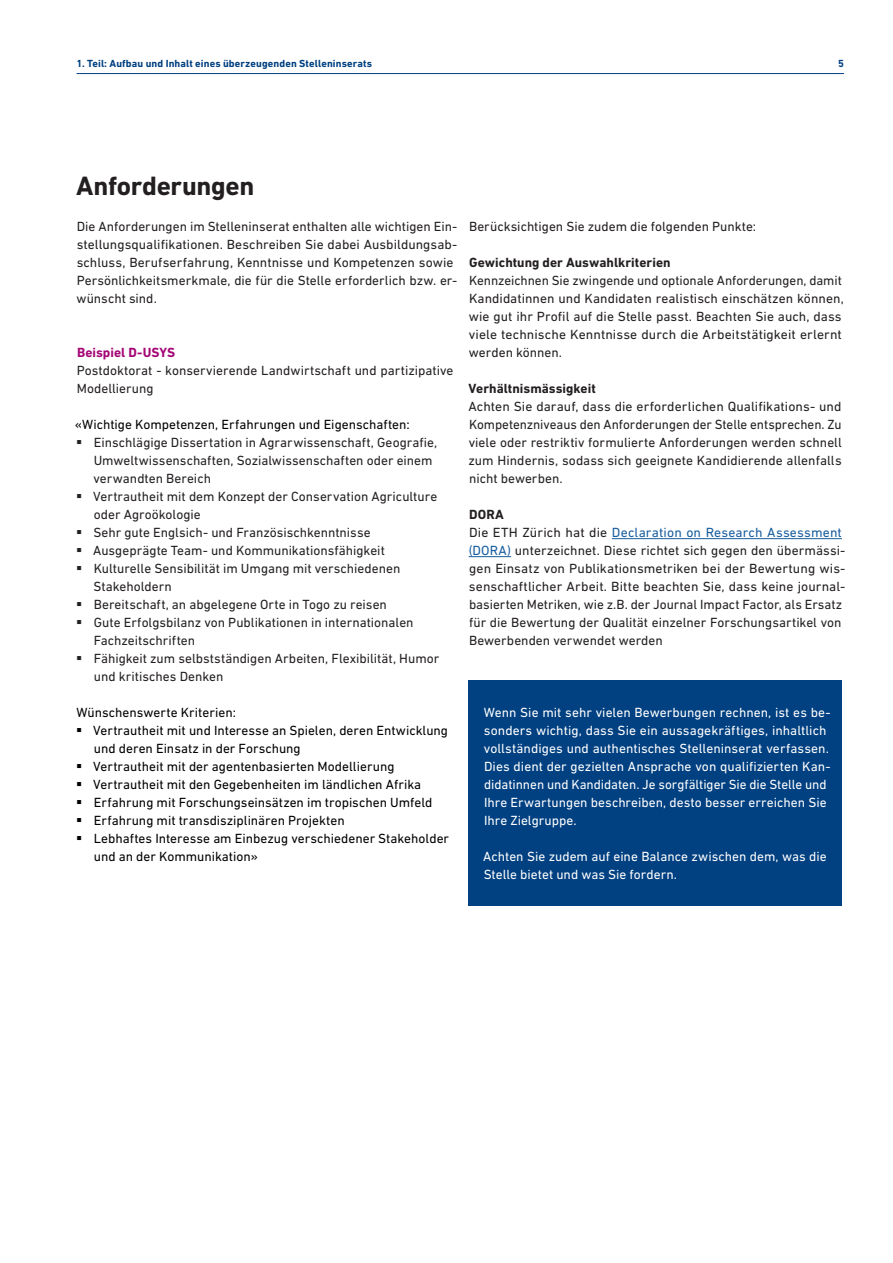
<style>
.page{position:relative;width:893px;height:1263px;background:#fff}
.page>*{position:absolute;margin:0;border:0;box-sizing:border-box;transform-origin:0 0}
.Absatztitel{font:700 27px "DIN Next W1 G";letter-spacing:-.01em;color:#231f20}
.Lauftext_Auszeichung{font:13.5px/18px "DIN Next W1 G";color:#231f20}
.Lauftext__Blocksatz{font:13.5px/18px "DIN Next W1 G";color:#000002}
.Lauftext__Blocksatz-2{font:13.5px/18px "DIN Next W1 G";color:#fff}
.Lauftext__Blocksatz-3{font:13.5px/18px "DIN Next W1 G";color:#231f20}
.Lauftext_Auszeichung-2{font:700 13.5px "DIN Next W1 G";color:#231f20}
.Lauftext__Blocksatz-4{font:700 13.5px "DIN Next W1 G";letter-spacing:.005em;color:#a40775}
.Infotext_XS__DIN_Nex{font:700 10.5px "DIN Next W1 G";letter-spacing:.01em;color:#014081}
.s1{color:#175d9e}
</style>
<div class="page">
<hr style="left:612px;top:538px;width:230px;height:1px;background:#175d9e">
<hr style="left:469px;top:556px;width:42px;height:1px;background:#175d9e">
<hr style="left:77px;top:73px;width:767px;height:1px;background:#014081">
<div style="left:469px;top:680px;width:373px;height:226px;background:#014081"></div>
<p class="Infotext_XS__DIN_Nex" style="left:77px;top:57px;width:297px">1. Teil: Aufbau und Inhalt eines überzeugenden Stelleninserats</p>
<p class="Infotext_XS__DIN_Nex" style="left:838px;top:57px;width:7px">5</p>
<p class="Absatztitel" style="left:76px;top:170px;width:180px">Anforderungen</p>
<p class="Lauftext__Blocksatz-3" style="left:77px;top:217px;width:382px">Die Anforderungen im Stelleninserat enthalten alle wichtigen Ein&shy;stellungsqualifikationen. Beschreiben Sie dabei Ausbildungsab&shy;schluss, Berufserfahrung, Kenntnisse und Kompetenzen sowie Persönlichkeitsmerkmale, die für die Stelle erforderlich bzw. er&shy;wünscht sind.</p>
<p class="Lauftext__Blocksatz-4" style="left:77px;top:345px;width:100px">Beispiel D-USYS</p>
<p class="Lauftext__Blocksatz-3" style="left:77px;top:361px;width:378px">Postdoktorat - konservierende Landwirtschaft und partizipative<br>Modellierung</p>
<p class="Lauftext__Blocksatz" style="left:75px;top:415px;width:336px">«Wichtige Kompetenzen, Erfahrungen und Eigenschaften:</p>
<p class="Lauftext_Auszeichung" style="left:93px;top:433px;width:345px">Einschlägige Dissertation in Agrarwissenschaft, Geografie,<br>Umweltwissenschaften, Sozialwissenschaften oder einem verwandten Bereich</p>
<p class="Lauftext_Auszeichung" style="left:93px;top:487px;width:346px">Vertrautheit mit dem Konzept der Conservation Agriculture oder Agroökologie</p>
<p class="Lauftext_Auszeichung" style="left:93px;top:523px;width:279px">Sehr gute Englsich- und Französischkenntnisse</p>
<p class="Lauftext_Auszeichung" style="left:93px;top:541px;width:293px">Ausgeprägte Team- und Kommunikationsfähigkeit</p>
<p class="Lauftext_Auszeichung" style="left:93px;top:559px;width:308px">Kulturelle Sensibilität im Umgang mit verschiedenen<br>Stakeholdern</p>
<p class="Lauftext_Auszeichung" style="left:94px;top:595px;width:295px">Bereitschaft, an abgelegene Orte in Togo zu reisen</p>
<p class="Lauftext_Auszeichung" style="left:94px;top:613px;width:321px">Gute Erfolgsbilanz von Publikationen in internationalen<br>Fachzeitschriften</p>
<p class="Lauftext_Auszeichung" style="left:94px;top:649px;width:347px">Fähigkeit zum selbstständigen Arbeiten, Flexibilität, Humor und kritisches Denken</p>
<p class="Lauftext__Blocksatz" style="left:76px;top:703px;width:161px">Wünschenswerte Kriterien:</p>
<p class="Lauftext__Blocksatz" style="left:93px;top:721px;width:356px">Vertrautheit mit und Interesse an Spielen, deren Entwicklung und deren Einsatz in der Forschung</p>
<p class="Lauftext__Blocksatz" style="left:93px;top:757px;width:303px">Vertrautheit mit der agentenbasierten Modellierung</p>
<p class="Lauftext__Blocksatz" style="left:93px;top:775px;width:330px">Vertrautheit mit den Gegebenheiten im ländlichen Afrika</p>
<p class="Lauftext__Blocksatz" style="left:94px;top:793px;width:340px">Erfahrung mit Forschungseinsätzen im tropischen Umfeld</p>
<p class="Lauftext__Blocksatz" style="left:94px;top:811px;width:252px">Erfahrung mit transdisziplinären Projekten</p>
<p class="Lauftext__Blocksatz" style="left:94px;top:829px;width:357px">Lebhaftes Interesse am Einbezug verschiedener Stakeholder und an der Kommunikation»</p>
<p class="Lauftext__Blocksatz-3" style="left:469px;top:217px;width:289px">Berücksichtigen Sie zudem die folgenden Punkte:</p>
<p class="Lauftext_Auszeichung-2" style="left:469px;top:255px;width:203px">Gewichtung der Auswahlkriterien</p>
<p class="Lauftext_Auszeichung" style="left:469px;top:271px;width:377px">Kennzeichnen Sie zwingende und optionale Anforderungen, damit Kandidatinnen und Kandidaten realistisch einschätzen können, wie gut ihr Profil auf die Stelle passt. Beachten Sie auch, dass viele technische Kenntnisse durch die Arbeitstätigkeit erlernt werden können.</p>
<p class="Lauftext_Auszeichung-2" style="left:469px;top:381px;width:129px">Verhältnismässigkeit</p>
<p class="Lauftext_Auszeichung" style="left:468px;top:397px;width:375px;text-align:justify">Achten Sie darauf, dass die erforderlichen Qualifikations- und Kompetenzniveaus den Anforderungen der Stelle entsprechen. Zu viele oder restriktiv formulierte Anforderungen werden schnell zum Hindernis, sodass sich geeignete Kandidierende allenfalls nicht bewerben.</p>
<p class="Lauftext_Auszeichung-2" style="left:469px;top:507px;width:36px">DORA</p>
<p class="Lauftext_Auszeichung" style="left:469px;top:523px;width:378px">Die ETH Zürich hat die <span class="s1">Declaration on Research Assessment (DORA)</span> unterzeichnet. Diese richtet sich gegen den übermässi&shy;gen Einsatz von Publikationsmetriken bei der Bewertung wis&shy;senschaftlicher Arbeit. Bitte beachten Sie, dass keine journal&shy;basierten Metriken, wie z.B. der Journal Impact Factor, als Ersatz für die Bewertung der Qualität einzelner Forschungsartikel von Bewerbenden verwendet werden</p>
<p class="Lauftext__Blocksatz-2" style="left:484px;top:703px;width:348px">Wenn Sie mit sehr vielen Bewerbungen rechnen, ist es be&shy;sonders wichtig, dass Sie ein aussagekräftiges, inhaltlich vollständiges und authentisches Stelleninserat verfassen.<br>Dies dient der gezielten Ansprache von qualifizierten Kan&shy;didatinnen und Kandidaten. Je sorgfältiger Sie die Stelle und Ihre Erwartungen beschreiben, desto besser erreichen Sie Ihre Zielgruppe.</p>
<p class="Lauftext__Blocksatz-2" style="left:483px;top:847px;width:345px">Achten Sie zudem auf eine Balance zwischen dem, was die<br>Stelle bietet und was Sie fordern.</p>
</div>
